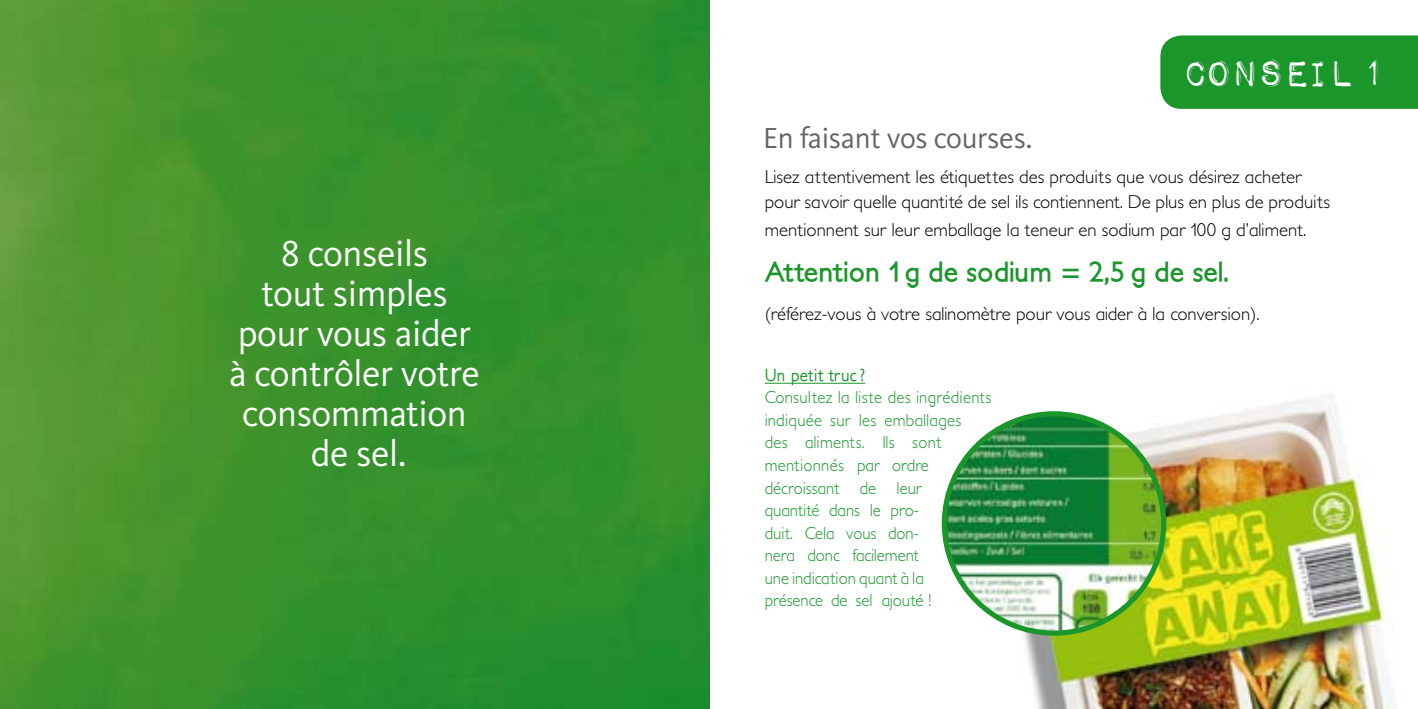
<style>
.page{position:relative;width:1418px;height:709px;background:#fff}
.page>*{position:absolute;margin:0;border:0;box-sizing:border-box;transform-origin:0 0}
.t1{font:47.5px "Impact Label Rev";letter-spacing:-.07em;color:#fff}
.t2{font:37.5px/40px "Kievit";letter-spacing:-.01em;color:#fff;text-align:center}
.t3{font:30px "Kievit";letter-spacing:-.01em;color:#646567}
.t4{font:700 27.5px "Petita";color:#1a962b}
.t5{font:300 18.75px/25px "Petita";color:#000}
.t6{font:300 17.5px/22.5px "Petita";color:#1a962b;scale:.95 1}
.t7{font:500 17.5px "Petita";letter-spacing:.02em;color:#1a962b;scale:.93 1}
</style>
<div class="page">
<img style="left:0;top:0;width:709px;height:709px">
<div style="left:1160px;top:35px;width:257px;height:74px;background:#1a962b"></div>
<img style="left:1011px;top:395px;width:383px;height:314px">
<hr style="left:764px;top:383px;width:101px;height:1px;background:#1a962b">
<img style="left:944px;top:414px;width:219px;height:219px;border-radius:110px">
<div style="left:941px;top:411px;width:225px;height:224px;border:5px solid #1a962b;border-radius:50%"></div>
<h2 class="t2" style="left:229px;top:232px;width:252px">8 conseils<br>tout simples pour vous aider à contrôler votre consommation de sel.</h2>
<h1 class="t1" style="left:1181px;top:50px;width:208px">CONSEIL 1</h1>
<h3 class="t3" style="left:763px;top:120px;width:271px">En faisant vos courses.</h3>
<p class="t5" style="left:764px;top:164px;width:567px">Lisez attentivement les étiquettes des produits que vous désirez acheter pour savoir quelle quantité de sel ils contiennent. De plus en plus de produits</p>
<p class="t5" style="left:764px;top:218px;width:543px">mentionnent sur leur emballage la teneur en sodium par 100 g d’aliment.</p>
<h3 class="t4" style="left:764px;top:255px;width:466px">Attention 1 g de sodium = 2,5 g de sel.</h3>
<p class="t5" style="left:764px;top:302px;width:496px">(référez-vous à votre salinomètre pour vous aider à la conversion).</p>
<p class="t7" style="left:764px;top:364px;width:109px">Un petit truc ?</p>
<p class="t6" style="left:764px;top:387px;width:240px">Consultez la liste des ingrédients indiquée sur les emballages<br>des aliments. Ils sont mentionnés par ordre décroissant de leur<br>quantité dans le pro-<br>duit. Cela vous don-<br>nera donc facilement<br>une indication quant à la<br>présence de sel ajouté !</p>
</div>
